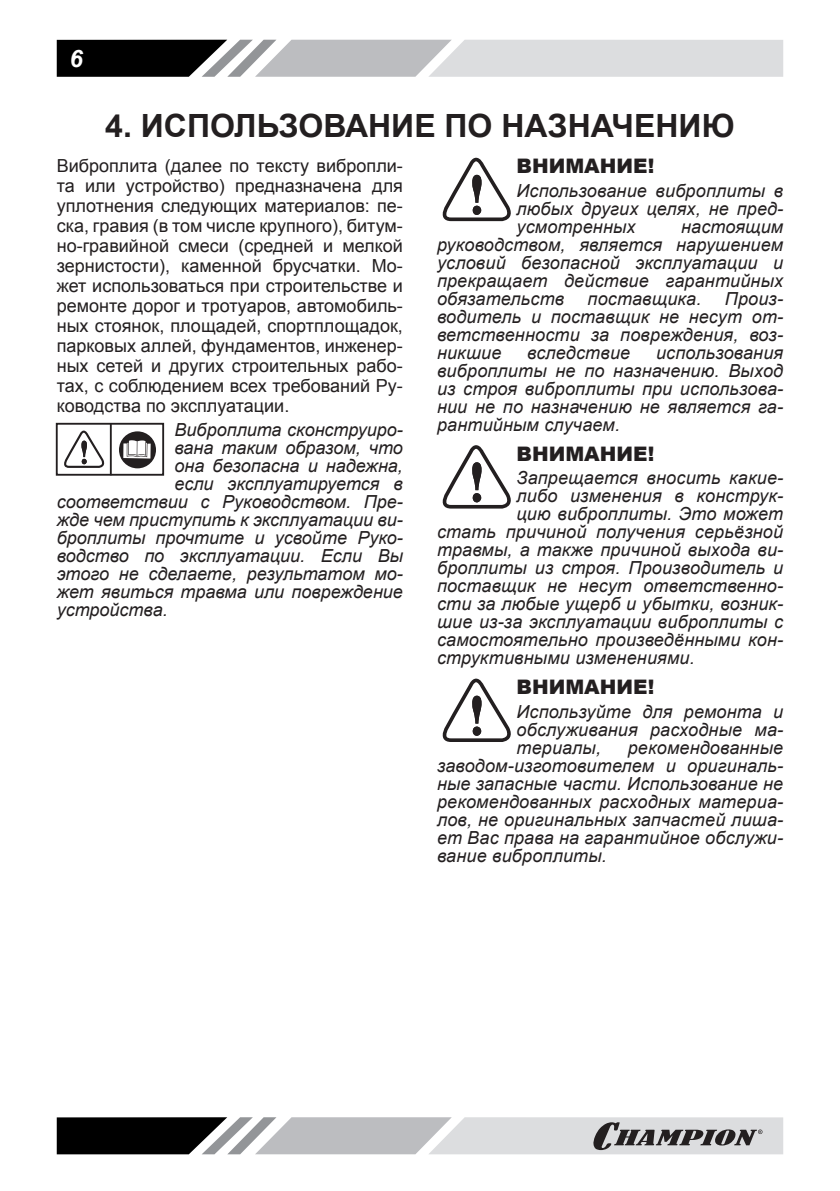
<style>
.page{position:relative;width:840px;height:1191px;background:#fff}
.page>*{position:absolute;margin:0;border:0;box-sizing:border-box;transform-origin:0 0}
.Заголовок_1{font:700 32px "Arial";color:#231f20}
.t1{font:italic 700 24px "Arial";color:#fff}
.ВНИМАНИЕ{font:900 20px "Arial";color:#231f20}
.ВНИМАНИЕ_ТЕКСТ{font:italic 18px/18px "Arial";letter-spacing:.01em;color:#231f20;text-align:justify}
.Текст_основной{font:18px/20px "Arial";color:#231f20;text-align:justify}
</style>
<div class="page">
<svg style="left:57px;top:40px;width:725px;height:37px;background:#a7a8a9"></svg>
<svg style="left:57px;top:1117px;width:725px;height:37px;background:#9c9c9e"></svg>
<svg style="left:119px;top:431px;width:37px;height:37px"></svg>
<svg style="left:64px;top:430px;width:40px;height:38px"></svg>
<div style="left:56px;top:423px;width:108px;height:53px;border:2px solid #231f20"></div>
<hr style="left:110px;top:423px;width:2px;height:52px;background:#231f20">
<svg style="left:442px;top:158px;width:69px;height:63px"></svg>
<svg style="left:442px;top:445px;width:69px;height:63px"></svg>
<svg style="left:442px;top:678px;width:69px;height:64px"></svg>
<h2 class="t1" style="left:70px;top:42px;width:15px">6</h2>
<p class="Заголовок_1" style="left:105px;top:104px;width:630px">4. ИСПОЛЬЗОВАНИЕ ПО НАЗНАЧЕНИЮ</p>
<p class="Текст_основной" style="left:57px;top:156px;width:347px">Виброплита (далее по тексту вибропли&shy;та или устройство) предназначена для уплотнения следующих материалов: пе&shy;ска, гравия (в том числе крупного), битум&shy;но-гравийной смеси (средней и мелкой зернистости), каменной брусчатки. Мо&shy;жет использоваться при строительстве и ремонте дорог и тротуаров, автомобиль&shy;ных стоянок, площадей, спортплощадок, парковых аллей, фундаментов, инженер&shy;ных сетей и других строительных рабо&shy;тах, с соблюдением всех требований Ру&shy;ководства по эксплуатации.</p>
<p class="ВНИМАНИЕ_ТЕКСТ" style="left:174px;top:420px;width:230px">Виброплита сконструиро-</p>
<p class="ВНИМАНИЕ_ТЕКСТ" style="left:174px;top:438px;width:230px">вана таким образом, что</p>
<p class="ВНИМАНИЕ_ТЕКСТ" style="left:174px;top:456px;width:230px">она безопасна и надежна,</p>
<p class="ВНИМАНИЕ_ТЕКСТ" style="left:174px;top:474px;width:230px">если эксплуатируется в</p>
<p class="ВНИМАНИЕ_ТЕКСТ" style="left:57px;top:492px;width:347px">соответствии с Руководством. Пре-</p>
<p class="ВНИМАНИЕ_ТЕКСТ" style="left:57px;top:510px;width:347px">жде чем приступить к эксплуатации ви-</p>
<p class="ВНИМАНИЕ_ТЕКСТ" style="left:57px;top:528px;width:347px">броплиты прочтите и усвойте Руко-</p>
<p class="ВНИМАНИЕ_ТЕКСТ" style="left:57px;top:546px;width:347px">водство по эксплуатации. Если Вы</p>
<p class="ВНИМАНИЕ_ТЕКСТ" style="left:57px;top:564px;width:347px">этого не сделаете, результатом мо-</p>
<p class="ВНИМАНИЕ_ТЕКСТ" style="left:57px;top:582px;width:347px">жет явиться травма или повреждение</p>
<p class="ВНИМАНИЕ_ТЕКСТ" style="left:57px;top:600px;width:112px">устройства.</p>
<p class="ВНИМАНИЕ" style="left:516px;top:151px;width:139px">ВНИМАНИЕ!</p>
<p class="ВНИМАНИЕ_ТЕКСТ" style="left:516px;top:182px;width:268px">Использование виброплиты в любых других целях, не пред&shy;усмотренных</p>
<p class="ВНИМАНИЕ_ТЕКСТ" style="left:437px;top:218px;width:347px;text-indent:244px">настоящим руководством, является нарушением условий безопасной эксплуатации и прекращает действие гарантийных обязательств</p>
<p class="ВНИМАНИЕ_ТЕКСТ" style="left:437px;top:290px;width:347px;text-indent:287px">Произ&shy;водитель и поставщик не несут от&shy;ветственности за повреждения, воз&shy;никшие</p>
<p class="ВНИМАНИЕ_ТЕКСТ" style="left:587px;top:290px;width:115px">поставщика.</p>
<p class="ВНИМАНИЕ_ТЕКСТ" style="left:527px;top:344px;width:104px">вследствие</p>
<p class="ВНИМАНИЕ_ТЕКСТ" style="left:437px;top:344px;width:347px;text-indent:219px">использования виброплиты не по назначению. Выход из строя виброплиты при использова&shy;нии не по назначению не является га&shy;рантийным случаем.</p>
<p class="ВНИМАНИЕ" style="left:516px;top:439px;width:139px">ВНИМАНИЕ!</p>
<p class="ВНИМАНИЕ_ТЕКСТ" style="left:516px;top:469px;width:268px">Запрещается вносить какие-</p>
<p class="ВНИМАНИЕ_ТЕКСТ" style="left:516px;top:487px;width:268px">либо изменения в конструк-</p>
<p class="ВНИМАНИЕ_ТЕКСТ" style="left:516px;top:505px;width:268px">цию виброплиты. Это может</p>
<p class="ВНИМАНИЕ_ТЕКСТ" style="left:437px;top:523px;width:347px">стать причиной получения серьёзной</p>
<p class="ВНИМАНИЕ_ТЕКСТ" style="left:437px;top:541px;width:347px">травмы, а также причиной выхода ви-</p>
<p class="ВНИМАНИЕ_ТЕКСТ" style="left:437px;top:559px;width:347px">броплиты из строя. Производитель и</p>
<p class="ВНИМАНИЕ_ТЕКСТ" style="left:437px;top:577px;width:347px">поставщик не несут ответственно-</p>
<p class="ВНИМАНИЕ_ТЕКСТ" style="left:437px;top:595px;width:347px">сти за любые ущерб и убытки, возник-</p>
<p class="ВНИМАНИЕ_ТЕКСТ" style="left:437px;top:613px;width:347px">шие из-за эксплуатации виброплиты с</p>
<p class="ВНИМАНИЕ_ТЕКСТ" style="left:437px;top:631px;width:347px">самостоятельно произведёнными кон-</p>
<p class="ВНИМАНИЕ_ТЕКСТ" style="left:437px;top:649px;width:259px">структивными изменениями.</p>
<p class="ВНИМАНИЕ" style="left:516px;top:672px;width:139px">ВНИМАНИЕ!</p>
<p class="ВНИМАНИЕ_ТЕКСТ" style="left:516px;top:702px;width:268px">Используйте для ремонта и обслуживания расходные ма&shy;териалы,</p>
<p class="ВНИМАНИЕ_ТЕКСТ" style="left:437px;top:738px;width:347px;text-indent:190px">рекомендованные заводом-изготовителем и оригиналь&shy;ные запасные части. Использование не рекомендованных расходных материа&shy;лов, не оригинальных запчастей лиша&shy;ет Вас права на гарантийное обслужи&shy;вание виброплиты.</p>
</div>
